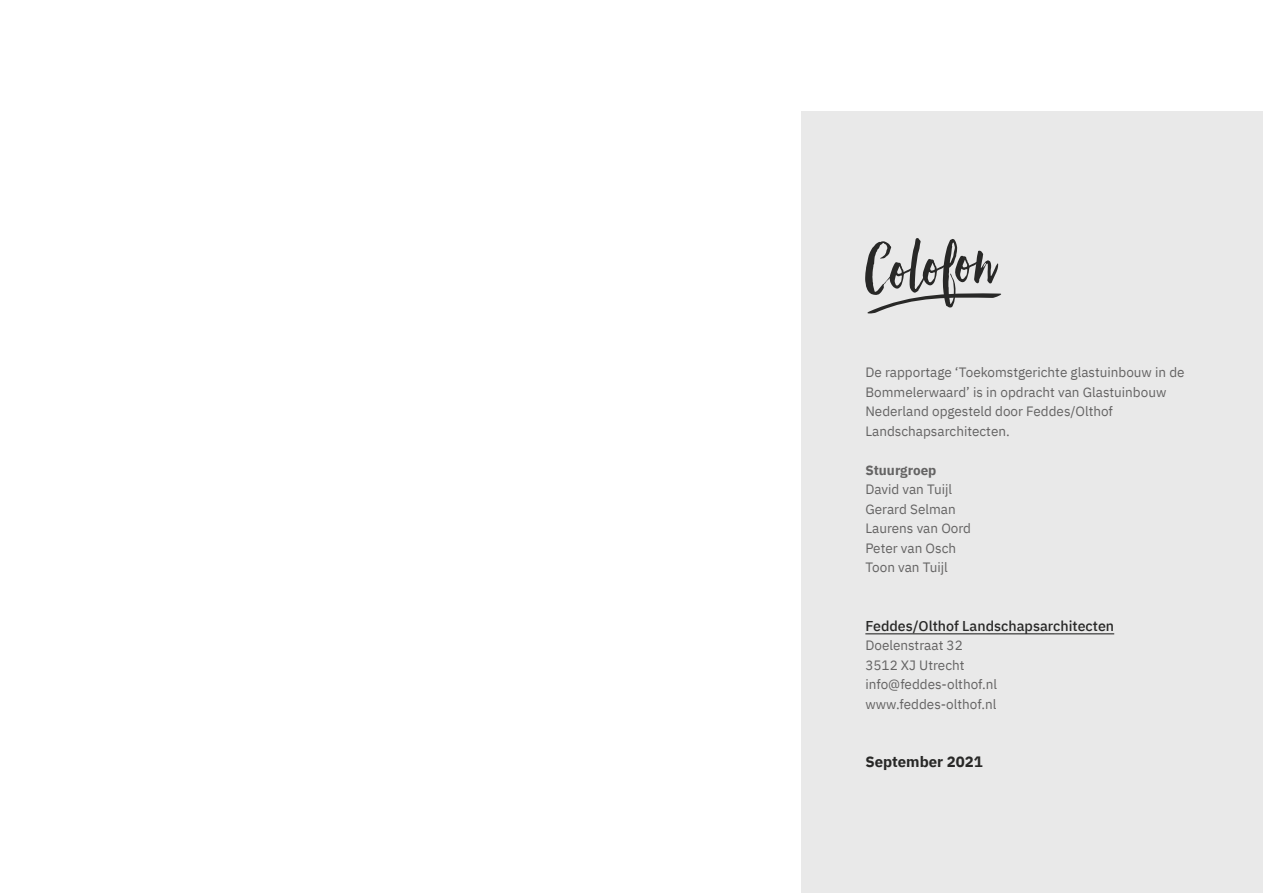
<style>
.page{position:relative;width:1263px;height:893px;background:#fff}
.page>*{position:absolute;margin:0;border:0;box-sizing:border-box;transform-origin:0 0}
.t1{font:79.5px "Hello Beautiful";color:#282827}
.t2{font:700 15px "IBM Plex Sans";color:#282827}
.t3{font:500 14.25px "IBM Plex Sans";color:#282827}
.t4{font:13.5px/19.5px "IBM Plex Sans";color:#646363}
.t5{font:700 13.5px "IBM Plex Sans";color:#646363}
</style>
<div class="page">
<div style="left:801px;top:111px;width:462px;height:782px;background:#e9e9e9"></div>
<hr style="left:865px;top:633px;width:249px;height:1px;background:#282827">
<svg style="left:867px;top:293px;width:135px;height:21px"></svg>
<h1 class="t1" style="left:860px;top:228px;width:132px;rotate:-6deg">Colofon</h1>
<p class="t4" style="left:865px;top:362px;width:321px">De rapportage ‘Toekomstgerichte glastuinbouw in de Bommelerwaard’ is in opdracht van Glastuinbouw Nederland opgesteld door Feddes/Olthof Landschapsarchitecten.</p>
<p class="t5" style="left:865px;top:459px;width:73px">Stuurgroep</p>
<p class="t4" style="left:865px;top:479px;width:107px">David van Tuijl<br>Gerard Selman<br>Laurens van Oord<br>Peter van Osch<br>Toon van Tuijl</p>
<p class="t3" style="left:865px;top:615px;width:250px">Feddes/Olthof Landschapsarchitecten</p>
<p class="t4" style="left:865px;top:635px;width:133px">Doelenstraat 32<br>3512 XJ Utrecht info@feddes-olthof.nl www.feddes-olthof.nl</p>
<p class="t2" style="left:865px;top:750px;width:119px">September 2021</p>
</div>
